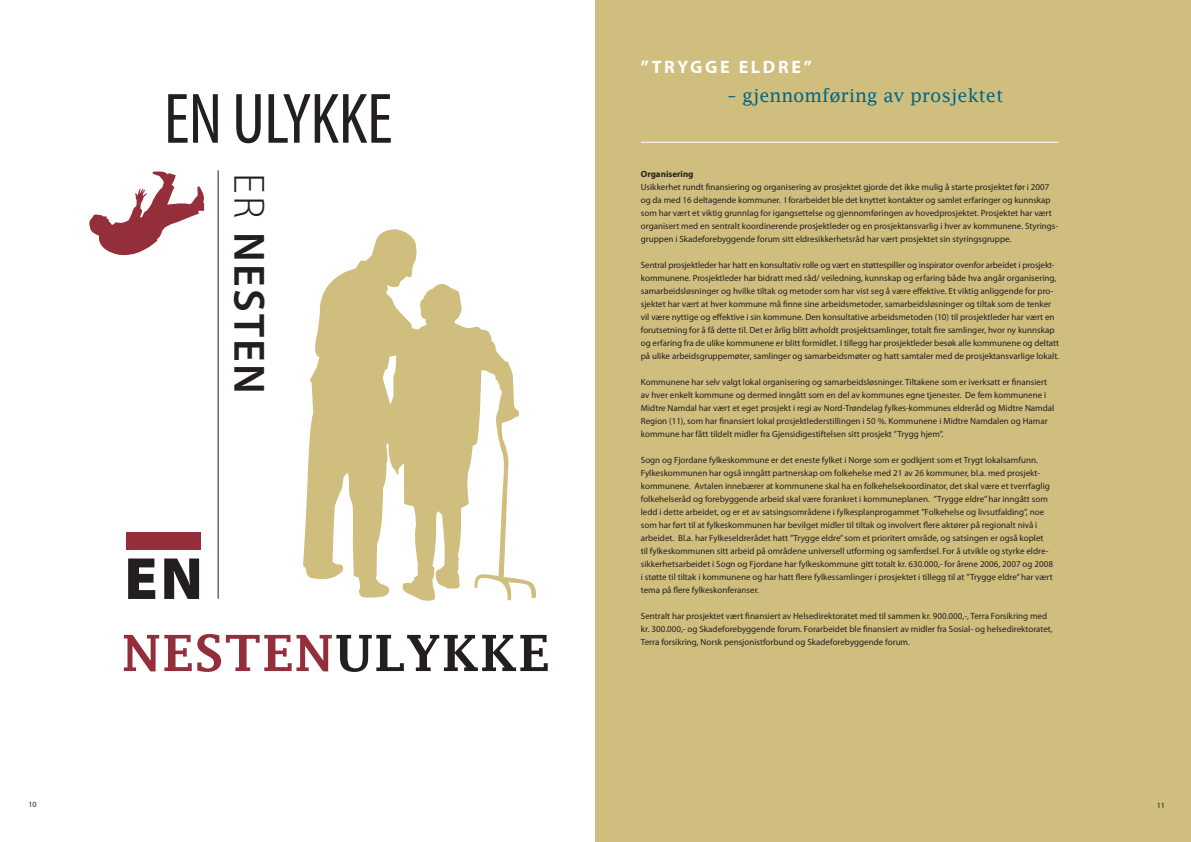
<style>
.page{position:relative;width:1191px;height:842px;background:#fff}
.page>*{position:absolute;margin:0;border:0;box-sizing:border-box;transform-origin:0 0}
.t1{font:condensed 72px "Myriad Pro";letter-spacing:-.01em;color:#231f20}
.t2{font:900 60px "Myriad Pro";color:#231f20}
.t3{font:600 50px "Lucida Fax";letter-spacing:.025em;color:#952e3b}
.t4{font:600 44px "Myriad Pro";letter-spacing:.05em;color:#231f20}
.t5{font:18px "Lucida Fax";color:#016584}
.t6{font:700 18px "Myriad";letter-spacing:.15em;color:#fff}
.t7{font:9px/13px "Myriad Pro";color:#231f20}
.t8{font:700 9px "Myriad Pro";color:#231f20}
.t9{font:8px "Myriad Pro";color:#231f20}
.s1{font-weight:300}
.s2{color:#231f20}
</style>
<div class="page">
<div style="left:595px;top:0;width:596px;height:842px;background:#cfbe7d"></div>
<hr style="left:641px;top:142px;width:417px;height:1px;background:#fff">
<svg style="left:89px;top:171px;width:116px;height:85px"></svg>
<svg style="left:303px;top:229px;width:233px;height:372px;fill:#cfbe7d"></svg>
<hr style="left:218px;top:170px;width:1px;height:429px;background:#231f20">
<div style="left:126px;top:532px;width:75px;height:17px;background:#952e3b"></div>
<p class="t1" style="left:164px;top:75px;width:230px">EN ULYKKE</p>
<p class="t4" style="left:277px;top:173px;width:222px;rotate:90deg"><span class="s1">ER</span> NESTEN</p>
<p class="t2" style="left:124px;top:545px;width:80px">EN</p>
<p class="t3" style="left:122px;top:625px;width:429px">NESTEN<span class="s2">ULYKKE</span></p>
<p class="t6" style="left:641px;top:58px;width:173px">”TRYGGE ELDRE”</p>
<p class="t5" style="left:727px;top:85px;width:277px">– gjennomføring av prosjektet</p>
<p class="t8" style="left:641px;top:168px;width:54px">Organisering</p>
<p class="t7" style="left:641px;top:180px;width:419px">Usikkerhet rundt finansiering og organisering av prosjektet gjorde det ikke mulig å starte prosjektet før i 2007 og da med 16 deltagende kommuner. I forarbeidet ble det knyttet kontakter og samlet erfaringer og kunnskap som har vært et viktig grunnlag for igangsettelse og gjennomføringen av hovedprosjektet. Prosjektet har vært organisert med en sentralt koordinerende prosjektleder og en prosjektansvarlig i hver av kommunene. Styrings&shy;gruppen i Skadeforebyggende forum sitt eldresikkerhetsråd har vært prosjektet sin styringsgruppe.</p>
<p class="t7" style="left:641px;top:258px;width:420px">Sentral prosjektleder har hatt en konsultativ rolle og vært en støttespiller og inspirator ovenfor arbeidet i prosjekt&shy;kommunene. Prosjektleder har bidratt med råd/ veiledning, kunnskap og erfaring både hva angår organisering, samarbeidsløsninger og hvilke tiltak og metoder som har vist seg å være effektive. Et viktig anliggende for pro&shy;sjektet har vært at hver kommune må finne sine arbeidsmetoder, samarbeidsløsninger og tiltak som de tenker vil være nyttige og effektive i sin kommune. Den konsultative arbeidsmetoden (10) til prosjektleder har vært en forutsetning for å få dette til. Det er årlig blitt avholdt prosjektsamlinger, totalt fire samlinger, hvor ny kunnskap og erfaring fra de ulike kommunene er blitt formidlet. I tillegg har prosjektleder besøk alle kommunene og deltatt på ulike arbeidsgruppemøter, samlinger og samarbeidsmøter og hatt samtaler med de prosjektansvarlige lokalt.</p>
<p class="t7" style="left:641px;top:375px;width:415px">Kommunene har selv valgt lokal organisering og samarbeidsløsninger. Tiltakene som er iverksatt er finansiert av hver enkelt kommune og dermed inngått som en del av kommunes egne tjenester. De fem kommunene i Midtre Namdal har vært et eget prosjekt i regi av Nord-Trøndelag fylkes-kommunes eldreråd og Midtre Namdal Region (11), som har finansiert lokal prosjektlederstillingen i 50 %. Kommunene i Midtre Namdalen og Hamar kommune har fått tildelt midler fra Gjensidigestiftelsen sitt prosjekt ”Trygg hjem”.</p>
<p class="t7" style="left:641px;top:453px;width:410px">Sogn og Fjordane fylkeskommune er det eneste fylket i Norge som er godkjent som et Trygt lokalsamfunn.<br>Fylkeskommunen har også inngått partnerskap om folkehelse med 21 av 26 kommuner, bl.a. med prosjekt&shy;kommunene. Avtalen innebærer at kommunene skal ha en folkehelsekoordinator, det skal være et tverrfaglig folkehelseråd og forebyggende arbeid skal være forankret i kommuneplanen. ”Trygge eldre” har inngått som ledd i dette arbeidet, og er et av satsingsområdene i fylkesplanprogammet ”Folkehelse og livsutfalding”, noe som har ført til at fylkeskommunen har bevilget midler til tiltak og involvert flere aktører på regionalt nivå i arbeidet. Bl.a. har Fylkeseldrerådet hatt ”Trygge eldre” som et prioritert område, og satsingen er også koplet</p>
<p class="t7" style="left:641px;top:544px;width:413px">til fylkeskommunen sitt arbeid på områdene universell utforming og samferdsel. For å utvikle og styrke eldre&shy;sikkerhetsarbeidet i Sogn og Fjordane har fylkeskommune gitt totalt kr. 630.000,- for årene 2006, 2007 og 2008 i støtte til tiltak i kommunene og har hatt flere fylkessamlinger i prosjektet i tillegg til at ”Trygge eldre” har vært tema på flere fylkeskonferanser.</p>
<p class="t7" style="left:641px;top:609px;width:413px">Sentralt har prosjektet vært finansiert av Helsedirektoratet med til sammen kr. 900.000,-, Terra Forsikring med kr. 300.000,- og Skadeforebyggende forum. Forarbeidet ble finansiert av midler fra Sosial- og helsedirektoratet,<br>Terra forsikring, Norsk pensjonistforbund og Skadeforebyggende forum.</p>
<p class="t9" style="left:28px;top:799px;width:10px">10</p>
<p class="t9" style="left:1156px;top:800px;width:10px">11</p>
</div>
